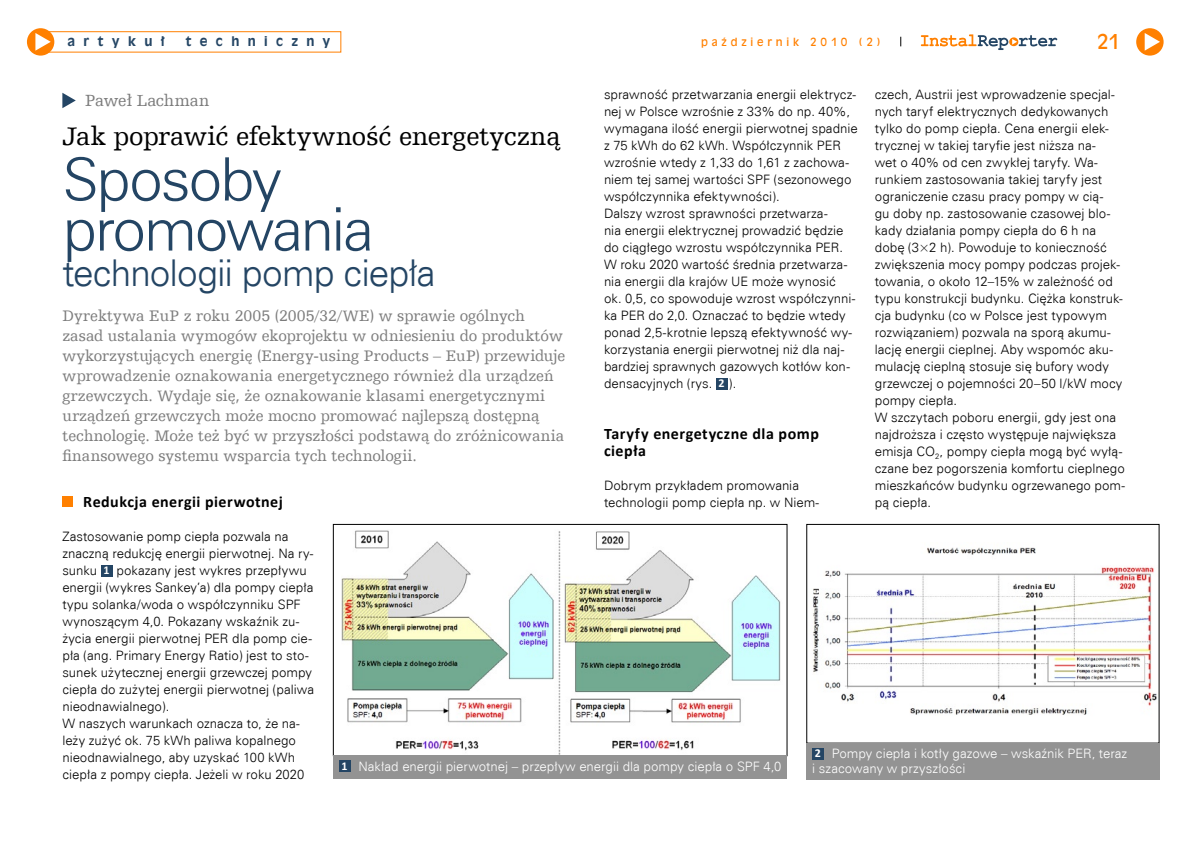
<style>
.page{position:relative;width:1191px;height:842px;background:#fff}
.page>*{position:absolute;margin:0;border:0;box-sizing:border-box;transform-origin:0 0}
.t1{font:60px/50px "Zurich Lt EU";letter-spacing:-.045em;color:#244564}
.t2{font:37px "Zurich Lt EU";letter-spacing:-.035em;color:#244564}
.t3{font:27px "Humst Slab 712 EU";letter-spacing:-.01em;color:#000}
.t4{font:20px "Incised 901 EU";color:#ff8000}
.t5{font:17px "Humst Slab 712 EU";color:#7c7c7c}
.A_Lead{font:16px/20px "Humst Slab 712 EU";letter-spacing:-.005em;color:#7c7c7c}
.A_Śródtytuł{font:700 16px/17px "Calibri";letter-spacing:.03em;color:#000}
.A_Tekst{font:13px/17px "Zurich Lt EU";color:#000}
.A_Podpisy{font:13px/15px "Zurich Lt EU";color:#fff}
.t6{font:700 13px "Incised 901 EU";letter-spacing:.645em;color:#244564}
.t7{font:700 12px "Calibri";color:#fff}
.t8{font:11px "Incised 901 EU";letter-spacing:.345em;color:#ff8000}
.s1{font-family:"Calibri";font-weight:700;font-size:12px;color:#fff}
</style>
<div class="page">
<div style="left:38px;top:31px;width:303px;height:22px;border:1px solid #ff8000"></div>
<div style="left:27px;top:28px;width:27px;height:28px;background:#ff8000;border-radius:50%"></div>
<svg style="left:35px;top:33px;width:16px;height:18px"></svg>
<div style="left:1136px;top:28px;width:27px;height:28px;background:#ff8000;border-radius:50%"></div>
<svg style="left:1144px;top:33px;width:16px;height:18px"></svg>
<svg style="left:921px;top:34px;width:136px;height:16px"></svg>
<div style="left:716px;top:378px;width:11px;height:12px;background:#244564"></div>
<svg style="left:62px;top:93px;width:14px;height:15px"></svg>
<img style="left:342px;top:530px;width:439px;height:224px">
<div style="left:333px;top:524px;width:454px;height:232px;border:1px solid #000"></div>
<div style="left:333px;top:755px;width:454px;height:24px;background:#939393"></div>
<div style="left:339px;top:760px;width:11px;height:12px;background:#244564"></div>
<img style="left:813px;top:547px;width:344px;height:168px">
<div style="left:806px;top:524px;width:353px;height:219px;border:1px solid #000"></div>
<div style="left:806px;top:743px;width:353px;height:36px;background:#939393"></div>
<div style="left:812px;top:748px;width:11px;height:12px;background:#244564"></div>
<div style="left:62px;top:497px;width:11px;height:10px;background:#ff8000"></div>
<div style="left:101px;top:565px;width:11px;height:12px;background:#244564"></div>
<p class="t6" style="left:67px;top:33px;width:99px">artykuł</p>
<p class="t6" style="left:186px;top:33px;width:146px">techniczny</p>
<p class="t8" style="left:701px;top:35px;width:181px">październik 2010 (2)</p>
<p class="t4" style="left:1096px;top:29px;width:25px">21</p>
<p class="A_Tekst" style="left:604px;top:86px;width:255px">sprawność przetwarzania energii elektrycz&shy;nej w Polsce wzrośnie z 33% do np. 40%, wymagana ilość energii pierwotnej spadnie z 75 kWh do 62 kWh. Współczynnik PER wzrośnie wtedy z 1,33 do 1,61 z zachowa&shy;niem tej samej wartości SPF (sezonowego współczynnika efektywności).</p>
<p class="A_Tekst" style="left:604px;top:205px;width:253px">Dalszy wzrost sprawności przetwarza-<br>nia energii elektrycznej prowadzić będzie do ciągłego wzrostu współczynnika PER.<br>W roku 2020 wartość średnia przetwarza&shy;nia energii dla krajów UE może wynosić ok. 0,5, co spowoduje wzrost współczynni&shy;ka PER do 2,0. Oznaczać to będzie wtedy ponad 2,5-krotnie lepszą efektywność wy&shy;korzystania energii pierwotnej niż dla naj&shy;bardziej sprawnych gazowych kotłów kon&shy;densacyjnych (rys.</p>
<p class="A_Tekst" style="left:874px;top:86px;width:249px">czech, Austrii jest wprowadzenie specjal&shy;nych taryf elektrycznych dedykowanych tylko do pomp ciepła. Cena energii elek&shy;trycznej w takiej taryfie jest niższa na-<br>wet o 40% od cen zwykłej taryfy. Wa&shy;runkiem zastosowania takiej taryfy jest ograniczenie czasu pracy pompy w cią-<br>gu doby np. zastosowanie czasowej blo&shy;kady działania pompy ciepła do 6 h na dobę (3×2 h). Powoduje to konieczność zwiększenia mocy pompy podczas projek&shy;towania, o około 12–15% w zależność od typu konstrukcji budynku. Ciężka konstruk&shy;cja budynku (co w Polsce jest typowym rozwiązaniem) pozwala na sporą akumu&shy;lację energii cieplnej. Aby wspomóc aku&shy;mulację cieplną stosuje się bufory wody grzewczej o pojemności 20–50 l/kW mocy pompy ciepła.</p>
<p class="A_Tekst" style="left:874px;top:409px;width:252px">W szczytach poboru energii, gdy jest ona najdroższa i często występuje największa emisja CO<sub>2</sub>, pompy ciepła mogą być wyłą&shy;czane bez pogorszenia komfortu cieplnego mieszkańców budynku ogrzewanego pom&shy;pą ciepła.</p>
<p class="t5" style="left:85px;top:90px;width:126px">Paweł Lachman</p>
<p class="t3" style="left:62px;top:120px;width:500px">Jak poprawić efektywność energetyczną</p>
<p class="t1" style="left:62px;top:154px;width:313px">Sposoby promowania</p>
<p class="t2" style="left:62px;top:250px;width:375px">technologii pomp ciepła</p>
<p class="A_Lead" style="left:62px;top:306px;width:504px">Dyrektywa EuP z roku 2005 (2005/32/WE) w sprawie ogólnych zasad ustalania wymogów ekoprojektu w odniesieniu do produktów wykorzystujących energię (Energy-using Products – EuP) przewiduje wprowadzenie oznakowania energetycznego również dla urządzeń grzewczych. Wydaje się, że oznakowanie klasami energetycznymi urządzeń grzewczych może mocno promować najlepszą dostępną technologię. Może też być w przyszłości podstawą do zróżnicowania finansowego systemu wsparcia tych technologii.</p>
<p class="A_Tekst" style="left:718px;top:375px;width:19px"><span class="s1">2</span> ).</p>
<p class="A_Śródtytuł" style="left:604px;top:425px;width:216px">Taryfy energetyczne dla pomp ciepła</p>
<p class="A_Tekst" style="left:604px;top:477px;width:217px">Dobrym przykładem promowania technologii pomp ciepła np. w Niem-</p>
<p class="A_Śródtytuł" style="left:83px;top:493px;width:201px">Redukcja energii pierwotnej</p>
<p class="A_Tekst" style="left:62px;top:528px;width:252px">Zastosowanie pomp ciepła pozwala na znaczną redukcję energii pierwotnej. Na ry&shy;sunku</p>
<p class="A_Tekst" style="left:62px;top:562px;width:253px;text-indent:54px">pokazany jest wykres przepływu energii (wykres Sankey’a) dla pompy ciepła typu solanka/woda o współczynniku SPF wynoszącym 4,0. Pokazany wskaźnik zu&shy;życia energii pierwotnej PER dla pomp cie&shy;pła (ang. Primary Energy Ratio) jest to sto&shy;sunek użytecznej energii grzewczej pompy ciepła do zużytej energii pierwotnej (paliwa nieodnawialnego).</p>
<p class="A_Tekst" style="left:62px;top:715px;width:243px">W naszych warunkach oznacza to, że na&shy;leży zużyć ok. 75 kWh paliwa kopalnego nieodnawialnego, aby uzyskać 100 kWh ciepła z pompy ciepła. Jeżeli w roku 2020</p>
<p class="t7" style="left:104px;top:562px;width:8px">1</p>
<p class="A_Podpisy" style="left:812px;top:746px;width:316px;text-indent:19px">Pompy ciepła i kotły gazowe – wskaźnik PER, teraz i szacowany w przyszłości</p>
<p class="t7" style="left:815px;top:745px;width:8px">2</p>
<p class="t7" style="left:341px;top:758px;width:8px">1</p>
<p class="A_Podpisy" style="left:358px;top:758px;width:425px">Nakład energii pierwotnej – przepływ energii dla pompy ciepła o SPF 4,0</p>
</div>
